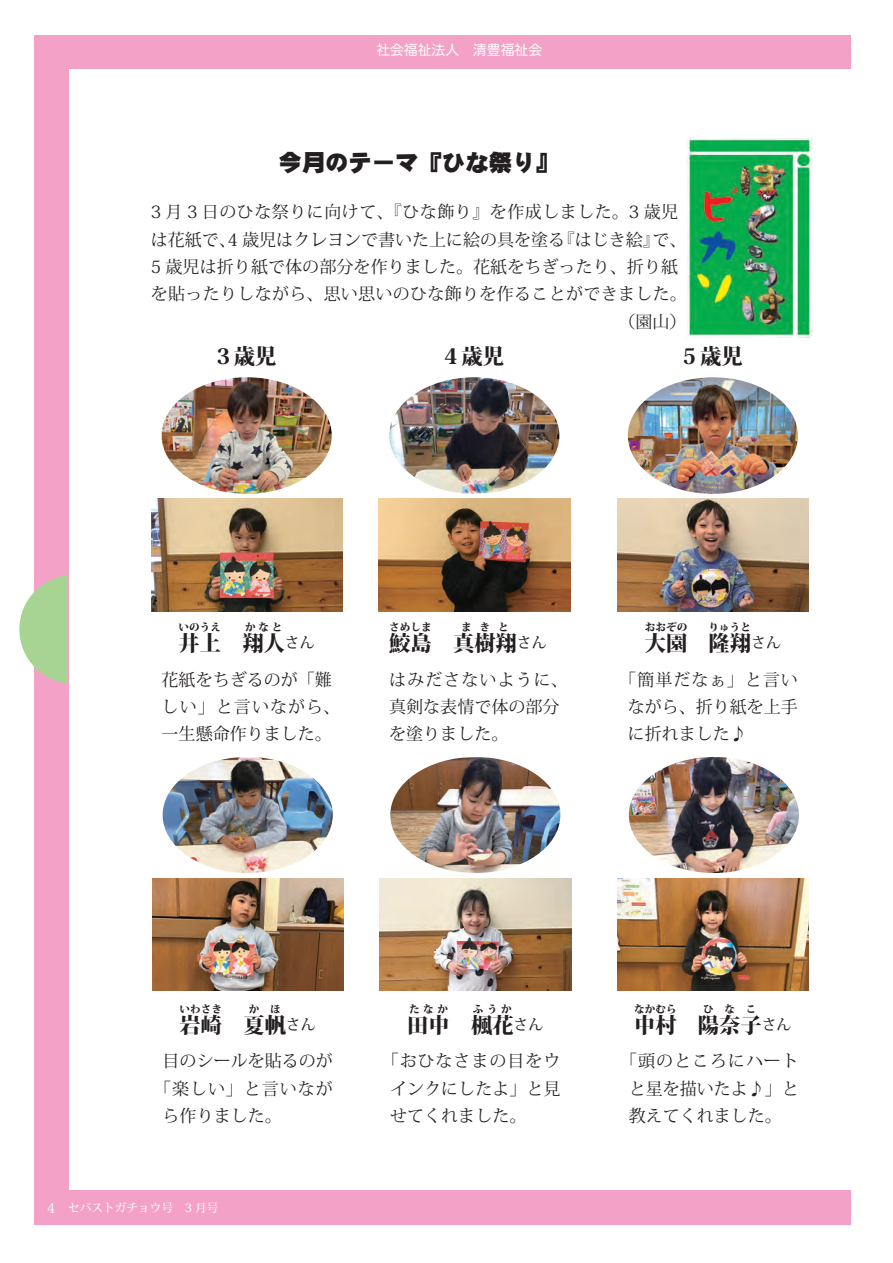
<style>
.page{position:relative;width:893px;height:1263px;background:#fff}
.page>*{position:absolute;margin:0;border:0;box-sizing:border-box;transform-origin:0 0}
.t1{font:23.4px "DF Gothic UB MP RKSJ H";color:#231f20}
.t2{font:800 21.3px "Koz Min Pro";color:#231f20}
.t3{font:16.95px/27.3px "Koz Min Pro";letter-spacing:.005em;color:#231f20}
.t4{font:16.95px/27.3px "Koz Min Pro";letter-spacing:.03em;color:#231f20}
.t5{font:16.95px "Koz Min Pro";letter-spacing:.055em;color:#231f20}
.t6{font:500 14.85px "Koz Min Pro";color:#231f20}
.t7{font:13.8px "Hira Maru Pro W4";color:#fff}
.t8{font:13.8px "Koz Min Pro";color:#fff}
.t9{font:500 11.7px "Koz Min Pro";color:#fff}
.t10{font:800 10.65px "Koz Min Pro";color:#231f20}
.s1{font-weight:800;font-size:21.3px}
.s2{font-weight:500;font-size:14.85px}
</style>
<div class="page">
<div style="left:34px;top:1191px;width:816px;height:34px;background:#f4a1c7"></div>
<div style="left:34px;top:35px;width:34px;height:1189px;background:#f4a1c7"></div>
<svg style="left:19px;top:575px;width:49px;height:109px"></svg>
<div style="left:68px;top:35px;width:782px;height:33px;background:#f4a1c7"></div>
<img style="left:687px;top:137px;width:125px;height:200px">
<img style="left:162px;top:377px;width:170px;height:117px">
<img style="left:151px;top:498px;width:191px;height:113px">
<img style="left:617px;top:498px;width:191px;height:113px">
<img style="left:379px;top:498px;width:191px;height:113px">
<img style="left:389px;top:377px;width:170px;height:117px">
<img style="left:628px;top:377px;width:170px;height:117px">
<img style="left:163px;top:757px;width:170px;height:116px">
<img style="left:152px;top:878px;width:191px;height:113px">
<img style="left:617px;top:878px;width:191px;height:113px">
<img style="left:380px;top:878px;width:191px;height:113px">
<img style="left:390px;top:757px;width:170px;height:116px">
<img style="left:629px;top:757px;width:170px;height:116px">
<p class="t7" style="left:376px;top:38px;width:167px">社会福祉法人　清豊福祉会</p>
<p class="t1" style="left:278px;top:151px;width:282px">今月のテーマ『ひな祭り『</p>
<p class="t4" style="left:558px;top:198px;width:130px;text-indent:-407px">3 月 3 日のひな祭りに向けて、『ひな飾り』を作成しました。3 歳児『はじき絵で』、</p>
<p class="t3" style="left:151px;top:225px;width:537px">は花紙で 4、歳児はクレヨンで書いた上に絵の具を塗る<br>5 歳児は折り紙で体の部分を作りました。花紙をちぎったり、折り紙を貼ったりしながら、思い思いのひな飾りを作ることができました。</p>
<p class="t2" style="left:213px;top:340px;width:65px">３歳児</p>
<p class="t2" style="left:440px;top:340px;width:65px">４歳児</p>
<p class="t2" style="left:679px;top:340px;width:65px">５歳児</p>
<p class="t10" style="left:179px;top:619px;width:44px">いのうえ</p>
<p class="t2" style="left:179px;top:627px;width:44px">井上</p>
<p class="t10" style="left:245px;top:619px;width:39px">かなと</p>
<p class="t2" style="left:242px;top:627px;width:23px">翔</p>
<p class="t6" style="left:264px;top:632px;width:53px"><span class="s1">人</span>さん</p>
<p class="t10" style="left:389px;top:619px;width:44px">さめしま</p>
<p class="t2" style="left:389px;top:627px;width:44px">鮫島</p>
<p class="t10" style="left:461px;top:619px;width:49px">まきと</p>
<p class="t2" style="left:453px;top:627px;width:95px">真樹翔<span class="s2">さん</span></p>
<p class="t10" style="left:645px;top:619px;width:44px">おおぞの</p>
<p class="t2" style="left:645px;top:627px;width:44px">大園</p>
<p class="t10" style="left:709px;top:619px;width:44px">りゅうと</p>
<p class="t6" style="left:730px;top:632px;width:53px"><span class="s1">翔</span>さん</p>
<p class="t2" style="left:709px;top:627px;width:23px">隆</p>
<p class="t3" style="left:162px;top:665px;width:180px">花紙をちぎるのが「難しい」と言いながら、一生懸命作りました。</p>
<p class="t3" style="left:389px;top:665px;width:180px">はみださないように、真剣な表情で体の部分を塗りました。</p>
<p class="t3" style="left:628px;top:665px;width:172px;text-align:justify;text-indent:-9px">「簡単だなぁ」と言いながら、折り紙を上手に折れました♪</p>
<p class="t10" style="left:180px;top:1001px;width:44px">いわさき</p>
<p class="t2" style="left:180px;top:1009px;width:44px">岩崎</p>
<p class="t10" style="left:249px;top:1001px;width:33px">か ほ</p>
<p class="t2" style="left:243px;top:1009px;width:23px">夏</p>
<p class="t6" style="left:265px;top:1014px;width:53px"><span class="s1">帆</span>さん</p>
<p class="t3" style="left:163px;top:1047px;width:172px">目のシールを貼るのが</p>
<p class="t5" style="left:154px;top:1076px;width:180px">「楽しい」と言いなが</p>
<p class="t3" style="left:163px;top:1102px;width:121px">ら作りました。</p>
<p class="t8" style="left:47px;top:1198px;width:10px">4</p>
<p class="t9" style="left:68px;top:1199px;width:152px">セバストガチョウ号　3 月号</p>
<p class="t10" style="left:409px;top:1001px;width:40px">たなか</p>
<p class="t2" style="left:407px;top:1009px;width:44px">田中</p>
<p class="t10" style="left:473px;top:1001px;width:40px">ふうか</p>
<p class="t2" style="left:471px;top:1009px;width:23px">楓</p>
<p class="t6" style="left:492px;top:1014px;width:53px"><span class="s1">花</span>さん</p>
<p class="t10" style="left:634px;top:1001px;width:44px">なかむら</p>
<p class="t2" style="left:634px;top:1009px;width:44px">中村</p>
<p class="t10" style="left:703px;top:1001px;width:55px">ひなこ</p>
<p class="t2" style="left:698px;top:1009px;width:95px">陽奈子<span class="s2">さん</span></p>
<p class="t3" style="left:390px;top:1047px;width:172px;text-align:justify;text-indent:-9px">「おひなさまの目をウインクにしたよ」と見せてくれました。</p>
<p class="t3" style="left:620px;top:1047px;width:180px;text-align:center">「頭のところにハートと星を描いたよ♪」と教えてくれました。</p>
</div>
